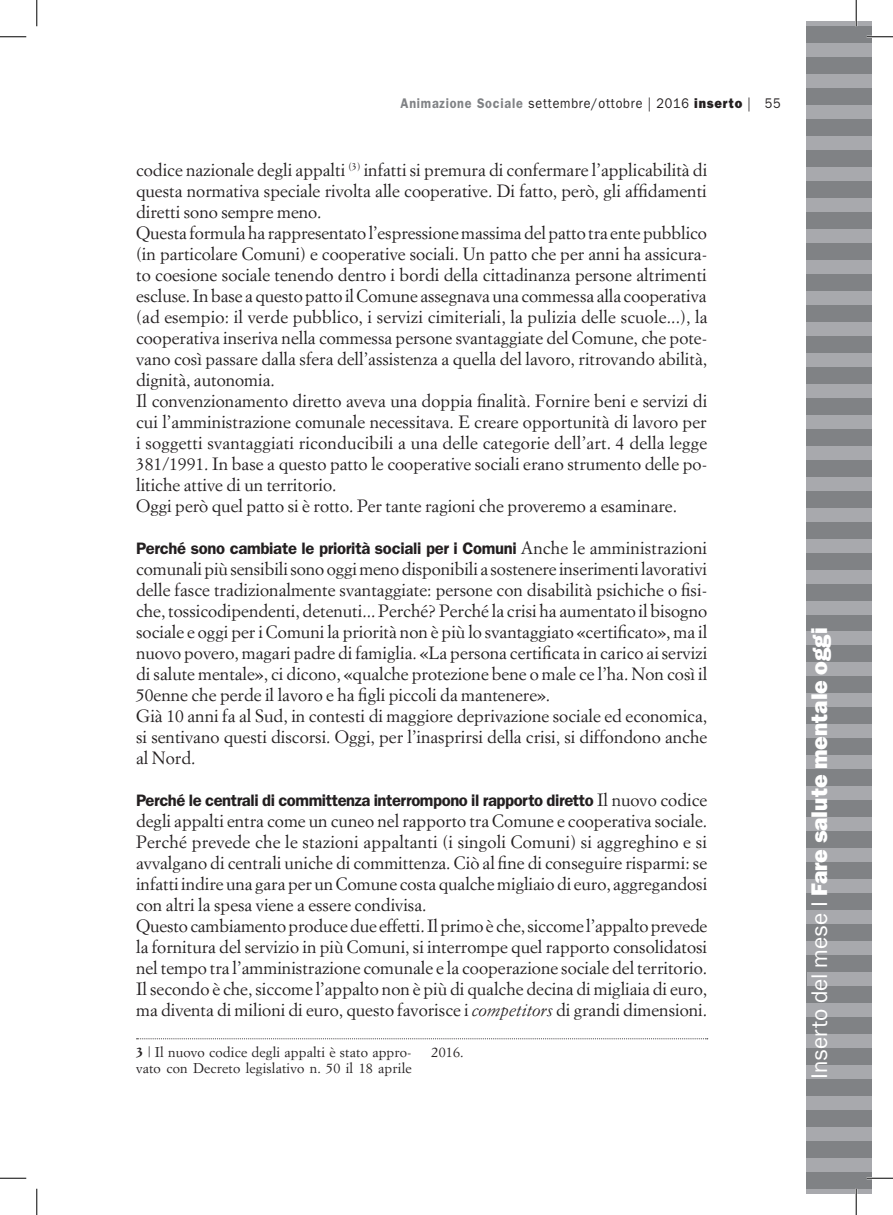
<style>
.page{position:relative;width:893px;height:1215px;background:#fff}
.page>*{position:absolute;margin:0;border:0;box-sizing:border-box;transform-origin:0 0}
.t1{font:22.75px "ITC Franklin Gothic Std Hvy";color:#fff}
.Testo_base{font:17.5px/21px "Simoncini Garamond Std";color:#231f20;text-align:justify}
.Testo_base-2{font:600 16.62px "ITC Franklin Gothic Std";letter-spacing:-.025em;color:#231f20}
.note{font:14px/15.8px "Simoncini Garamond Std";letter-spacing:.01em;color:#231f20}
.t2{font:14px "ITC Franklin Gothic Std";letter-spacing:.06em;color:#231f20;scale:.9 1}
.s1{font-weight:600;color:#808285}
.s2{font-family:"ITC Franklin Gothic Std Hvy"}
.s3{font-family:"Simoncini Garamond Std";font-weight:400;font-size:17.5px}
.s4{font-style:italic}
.s5{font-weight:700}
.s6{font-family:"ITC Franklin Gothic Std"}
</style>
<div class="page">
<div style="left:806px;top:22px;width:64px;height:1171px;background:#808285"></div>
<hr style="left:806px;top:1189px;width:64px;height:4px;background:#a8a9ad">
<div style="left:806px;top:1158px;width:64px;height:14px;background:#a8a9ad"></div>
<div style="left:806px;top:1127px;width:64px;height:14px;background:#a8a9ad"></div>
<div style="left:806px;top:1096px;width:64px;height:14px;background:#a8a9ad"></div>
<div style="left:806px;top:724px;width:64px;height:14px;background:#a8a9ad"></div>
<div style="left:806px;top:384px;width:64px;height:13px;background:#a8a9ad"></div>
<div style="left:806px;top:1065px;width:64px;height:14px;background:#a8a9ad"></div>
<div style="left:806px;top:693px;width:64px;height:14px;background:#a8a9ad"></div>
<div style="left:806px;top:353px;width:64px;height:13px;background:#a8a9ad"></div>
<div style="left:806px;top:1034px;width:64px;height:14px;background:#a8a9ad"></div>
<div style="left:806px;top:662px;width:64px;height:14px;background:#a8a9ad"></div>
<div style="left:806px;top:322px;width:64px;height:13px;background:#a8a9ad"></div>
<div style="left:806px;top:1003px;width:64px;height:14px;background:#a8a9ad"></div>
<div style="left:807px;top:972px;width:63px;height:14px;background:#a8a9ad"></div>
<div style="left:806px;top:631px;width:64px;height:14px;background:#a8a9ad"></div>
<div style="left:806px;top:291px;width:64px;height:13px;background:#a8a9ad"></div>
<div style="left:806px;top:941px;width:64px;height:14px;background:#a8a9ad"></div>
<div style="left:806px;top:600px;width:64px;height:14px;background:#a8a9ad"></div>
<div style="left:806px;top:260px;width:64px;height:13px;background:#a8a9ad"></div>
<div style="left:806px;top:910px;width:64px;height:14px;background:#a8a9ad"></div>
<div style="left:806px;top:569px;width:64px;height:14px;background:#a8a9ad"></div>
<div style="left:806px;top:229px;width:64px;height:13px;background:#a8a9ad"></div>
<div style="left:806px;top:879px;width:64px;height:14px;background:#a8a9ad"></div>
<div style="left:806px;top:538px;width:64px;height:14px;background:#a8a9ad"></div>
<div style="left:806px;top:198px;width:64px;height:13px;background:#a8a9ad"></div>
<div style="left:806px;top:848px;width:64px;height:14px;background:#a8a9ad"></div>
<div style="left:806px;top:507px;width:64px;height:14px;background:#a8a9ad"></div>
<div style="left:806px;top:167px;width:64px;height:14px;background:#a8a9ad"></div>
<div style="left:806px;top:817px;width:64px;height:14px;background:#a8a9ad"></div>
<div style="left:806px;top:476px;width:64px;height:14px;background:#a8a9ad"></div>
<div style="left:806px;top:136px;width:64px;height:14px;background:#a8a9ad"></div>
<div style="left:806px;top:786px;width:64px;height:14px;background:#a8a9ad"></div>
<div style="left:806px;top:446px;width:64px;height:13px;background:#a8a9ad"></div>
<div style="left:806px;top:105px;width:64px;height:14px;background:#a8a9ad"></div>
<div style="left:806px;top:43px;width:64px;height:14px;background:#a8a9ad"></div>
<div style="left:806px;top:755px;width:64px;height:14px;background:#a8a9ad"></div>
<div style="left:806px;top:415px;width:64px;height:13px;background:#a8a9ad"></div>
<div style="left:806px;top:74px;width:64px;height:14px;background:#a8a9ad"></div>
<hr style="left:806px;top:22px;width:64px;height:4px;background:#a8a9ad">
<svg style="left:136px;top:1038px;width:571px;height:1px"></svg>
<hr style="left:866px;top:36px;width:26px;height:2px;background:#fff">
<hr style="left:866px;top:1177px;width:26px;height:2px;background:#fff">
<hr style="left:854px;top:0;width:2px;height:26px;background:#fff">
<hr style="left:854px;top:1188px;width:2px;height:26px;background:#fff">
<svg style="left:0;top:36px;width:26px;height:1px"></svg>
<svg style="left:866px;top:36px;width:26px;height:1px"></svg>
<svg style="left:0;top:1177px;width:26px;height:1px"></svg>
<svg style="left:866px;top:1177px;width:26px;height:1px"></svg>
<svg style="left:36px;top:0;width:1px;height:26px"></svg>
<svg style="left:36px;top:1188px;width:1px;height:26px"></svg>
<svg style="left:855px;top:0;width:1px;height:26px"></svg>
<svg style="left:855px;top:1188px;width:1px;height:26px"></svg>
<p class="t2" style="left:400px;top:95px;width:390px"><span class="s1">Animazione Sociale</span> settembre/ottobre | 2016 <span class="s2">inserto</span> |</p>
<p class="t2" style="left:764px;top:95px;width:19px">55</p>
<p class="Testo_base" style="left:136px;top:158px;width:572px">codice nazionale degli appalti <sup>(3)</sup> infatti si premura di confermare l’applicabilità di questa normativa speciale rivolta alle cooperative. Di fatto, però, gli affidamenti diretti sono sempre meno.</p>
<p class="Testo_base" style="left:136px;top:221px;width:572px">Questa formula ha rappresentato l’espressione massima del patto tra ente pubblico (in particolare Comuni) e cooperative sociali. Un patto che per anni ha assicura&shy;to coesione sociale tenendo dentro i bordi della cittadinanza persone altrimenti escluse. In base a questo patto il Comune assegnava una commessa alla cooperativa (ad esempio: il verde pubblico, i servizi cimiteriali, la pulizia delle scuole...), la cooperativa inseriva nella commessa persone svantaggiate del Comune, che pote&shy;vano così passare dalla sfera dell’assistenza a quella del lavoro, ritrovando abilità, dignità, autonomia.</p>
<p class="Testo_base" style="left:136px;top:389px;width:572px">Il convenzionamento diretto aveva una doppia finalità. Fornire beni e servizi di cui l’amministrazione comunale necessitava. E creare opportunità di lavoro per i soggetti svantaggiati riconducibili a una delle categorie dell’art. 4 della legge 381/1991. In base a questo patto le cooperative sociali erano strumento delle po&shy;litiche attive di un territorio.</p>
<p class="Testo_base" style="left:136px;top:494px;width:542px">Oggi però quel patto si è rotto. Per tante ragioni che proveremo a esaminare.</p>
<p class="Testo_base-2" style="left:136px;top:538px;width:572px">Perché sono cambiate le priorità sociali per i Comuni <span class="s3">Anche le amministrazioni</span></p>
<p class="Testo_base" style="left:136px;top:557px;width:572px">comunali più sensibili sono oggi meno disponibili a sostenere inserimenti lavorativi delle fasce tradizionalmente svantaggiate: persone con disabilità psichiche o fisi&shy;che, tossicodipendenti, detenuti... Perché? Perché la crisi ha aumentato il bisogno sociale e oggi per i Comuni la priorità non è più lo svantaggiato «certificato», ma il nuovo povero, magari padre di famiglia. «La persona certificata in carico ai servizi di salute mentale», ci dicono, «qualche protezione bene o male ce l’ha. Non così il 50enne che perde il lavoro e ha figli piccoli da mantenere».</p>
<p class="Testo_base" style="left:136px;top:704px;width:572px">Già 10 anni fa al Sud, in contesti di maggiore deprivazione sociale ed economica, si sentivano questi discorsi. Oggi, per l’inasprirsi della crisi, si diffondono anche al Nord.</p>
<p class="Testo_base-2" style="left:136px;top:790px;width:572px">Perché le centrali di committenza interrompono il rapporto diretto <span class="s3">Il nuovo codice</span></p>
<p class="Testo_base" style="left:136px;top:809px;width:572px">degli appalti entra come un cuneo nel rapporto tra Comune e cooperativa sociale.<br>Perché prevede che le stazioni appaltanti (i singoli Comuni) si aggreghino e si avvalgano di centrali uniche di committenza. Ciò al fine di conseguire risparmi: se infatti indire una gara per un Comune costa qualche migliaio di euro, aggregandosi con altri la spesa viene a essere condivisa.</p>
<p class="Testo_base" style="left:136px;top:914px;width:572px">Questo cambiamento produce due effetti. Il primo è che, siccome l’appalto prevede la fornitura del servizio in più Comuni, si interrompe quel rapporto consolidatosi nel tempo tra l’amministrazione comunale e la cooperazione sociale del territorio.<br>Il secondo è che, siccome l’appalto non è più di qualche decina di migliaia di euro, ma diventa di milioni di euro, questo favorisce i <span class="s4">competitors</span> di grandi dimensioni.</p>
<p class="note" style="left:136px;top:1044px;width:277px"><span class="s5">3</span> <span class="s4">|</span> Il nuovo codice degli appalti è stato appro&shy;vato con Decreto legislativo n. 50 il 18 aprile</p>
<p class="note" style="left:431px;top:1044px;width:34px">2016.</p>
<h1 class="t1" style="left:805px;top:1078px;width:453px;rotate:-90deg"><span class="s6">Inserto del mese I</span> Fare salute mentale oggi</h1>
</div>
